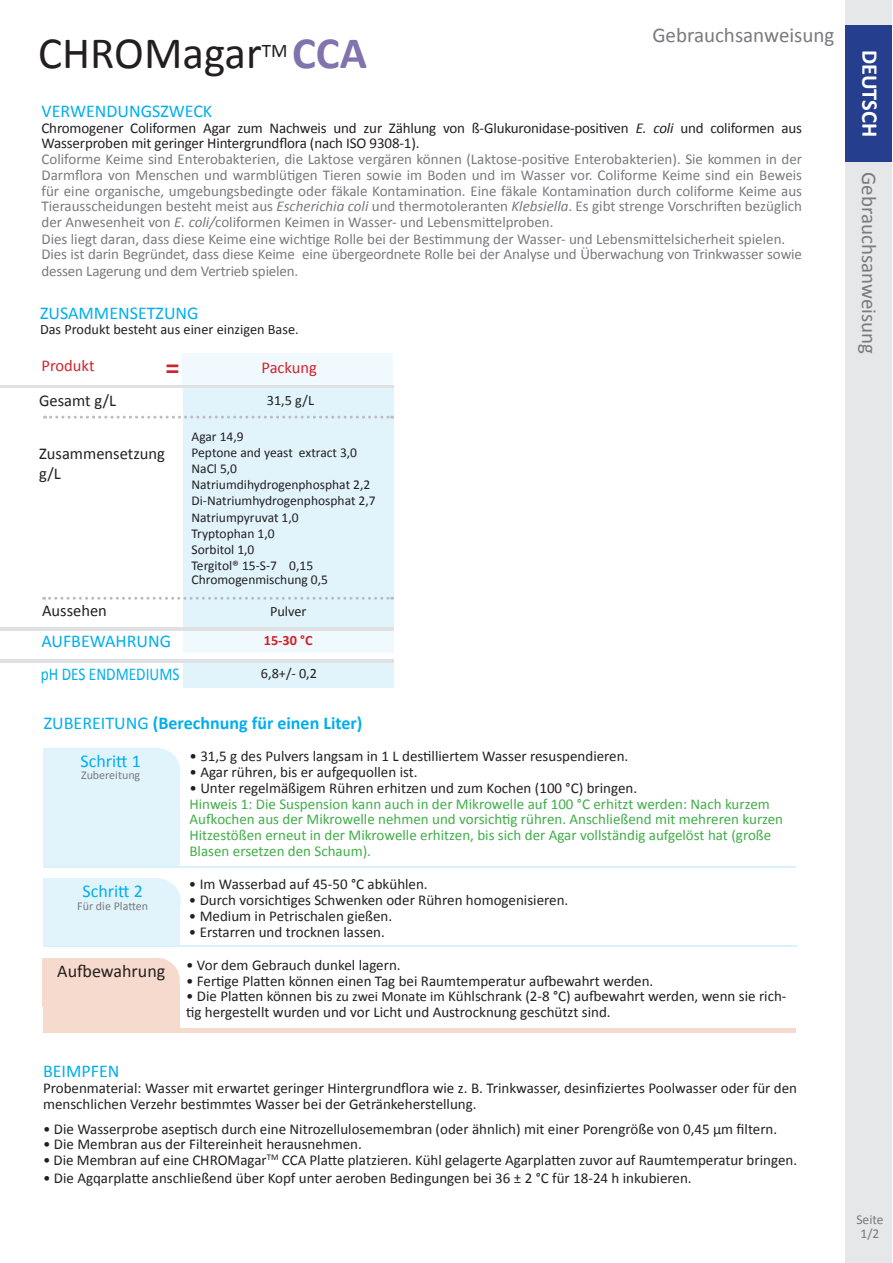
<style>
.page{position:relative;width:893px;height:1263px;background:#fff}
.page>*{position:absolute;margin:0;border:0;box-sizing:border-box;transform-origin:0 0}
.t1{font:45px "Calibri";color:#231f20}
.t2{font:700 45px "Calibri";color:#8173ae}
.t3{font:700 28.5px "Calibri";color:#d1232a}
.t4{font:700 22.5px "Calibri";color:#fff}
.t5{font:21px "Calibri";color:#787a7d}
.t6{font:19.5px "Calibri";color:#231f20}
.t7{font:19.2px "Calibri";color:#231f20}
.t8{font:18px "Calibri";color:#00aeef}
.t9{font:700 18px "Calibri";color:#00aeef}
.t10{font:18px "Calibri";color:#00aeef;scale:.85 1}
.t11{font:18px "Calibri";color:#231f20}
.t12{font:16.5px/19.8px "Calibri";color:#231f20}
.t13{font:16.5px "Calibri";color:#d1232a}
.t14{font:15px/15.8px "Calibri";color:#231f20}
.t15{font:15px/15.8px "Calibri";letter-spacing:-.01em;color:#787a7d;text-align:justify}
.t16{font:15px/15.8px "Calibri";color:#40ae49}
.t17{font:14.25px "Calibri";color:#231f20}
.t18{font:700 14.25px "Calibri";color:#d1232a}
.t19{font:13.5px "Calibri";color:#231f20}
.t20{font:13.5px "Calibri";color:#787a7d}
.t21{font:12px "Calibri";color:#787a7d}
.s1{font-style:italic}
.s2{font-weight:400}
.s3{font-size:14.25px}
</style>
<div class="page">
<div style="left:43px;top:774px;width:137px;height:93px;background:#e1f4fc"></div>
<div style="left:43px;top:748px;width:117px;height:40px;background:#e1f4fc"></div>
<div style="left:135px;top:748px;width:45px;height:46px;background:#e1f4fc;border-radius:50%"></div>
<div style="left:43px;top:878px;width:117px;height:49px;background:#e1f4fc"></div>
<div style="left:136px;top:878px;width:45px;height:46px;background:#e1f4fc;border-radius:50%"></div>
<div style="left:43px;top:904px;width:137px;height:43px;background:#e1f4fc"></div>
<div style="left:183px;top:629px;width:210px;height:24px;background:#f0f9fd"></div>
<div style="left:183px;top:353px;width:210px;height:33px;background:#f0f9fd"></div>
<div style="left:183px;top:662px;width:210px;height:26px;background:#e1f4fc"></div>
<div style="left:183px;top:388px;width:210px;height:241px;background:#e1f4fc"></div>
<hr style="left:0;top:385px;width:393px;height:3px;background:#e0e1e3">
<hr style="left:1px;top:659px;width:393px;height:3px;background:#e0e1e3">
<svg style="left:44px;top:597px;width:349px;height:3px"></svg>
<hr style="left:0;top:627px;width:393px;height:3px;background:#e0e1e3">
<svg style="left:45px;top:416px;width:348px;height:3px"></svg>
<div style="left:43px;top:957px;width:116px;height:49px;background:#f7dace"></div>
<div style="left:135px;top:958px;width:45px;height:45px;background:#f7dace;border-radius:50%"></div>
<div style="left:43px;top:984px;width:137px;height:46px;background:#f7dace"></div>
<div style="left:43px;top:1028px;width:752px;height:5px;background:#f7dace"></div>
<hr style="left:44px;top:945px;width:753px;height:2px;background:#d9f1fb">
<hr style="left:43px;top:866px;width:753px;height:1px;background:#d9f1fb">
<div style="left:845px;top:0;width:47px;height:1263px;background:#e6e7e9"></div>
<div style="left:845px;top:25px;width:47px;height:136px;background:#253f8e"></div>
<p class="t5" style="left:652px;top:20px;width:184px">Gebrauchsanweisung</p>
<p class="t1" style="left:38px;top:22px;width:225px">CHROMagar</p>
<p class="t7" style="left:262px;top:37px;width:27px">TM</p>
<p class="t2" style="left:292px;top:21px;width:76px">CCA</p>
<p class="t8" style="left:41px;top:98px;width:172px">VERWENDUNGSZWECK</p>
<p class="t14" style="left:41px;top:119px;width:762px">Chromogener Coliformen Agar zum Nachweis und zur Zählung von ß-Glukuronidase-positiven <span class="s1">E. coli</span> und coliformen aus<br>Wasserproben mit geringer Hintergrundflora (nach ISO 9308-1).</p>
<p class="t15" style="left:41px;top:151px;width:762px">Coliforme Keime sind Enterobakterien, die Laktose vergären können (Laktose-positive Enterobakterien). Sie kommen in der Darmflora von Menschen und warmblütigen Tieren sowie im Boden und im Wasser vor. Coliforme Keime sind ein Beweis für eine organische, umgebungsbedingte oder fäkale Kontamination. Eine fäkale Kontamination durch coliforme Keime aus Tierausscheidungen besteht meist aus <span class="s1">Escherichia coli</span> und thermotoleranten <span class="s1">Klebsiella</span>. Es gibt strenge Vorschriften bezüglich der Anwesenheit von <span class="s1">E. coli/</span>coliformen Keimen in Wasser- und Lebensmittelproben.</p>
<p class="t15" style="left:41px;top:230px;width:745px">Dies liegt daran, dass diese Keime eine wichtige Rolle bei der Bestimmung der Wasser- und Lebensmittelsicherheit spielen.</p>
<p class="t15" style="left:41px;top:246px;width:762px;line-height:16.5px">Dies ist darin Begründet, dass diese Keime eine übergeordnete Rolle bei der Analyse und Überwachung von Trinkwasser sowie dessen Lagerung und dem Vertrieb spielen.</p>
<p class="t8" style="left:40px;top:300px;width:160px">ZUSAMMENSETZUNG</p>
<p class="t17" style="left:40px;top:320px;width:260px">Das Produkt besteht aus einer einzigen Base.</p>
<p class="t13" style="left:42px;top:354px;width:54px">Produkt</p>
<p class="t3" style="left:165px;top:347px;width:16px">=</p>
<p class="t13" style="left:262px;top:356px;width:57px">Packung</p>
<p class="t12" style="left:39px;top:390px;width:78px">Gesamt g/L</p>
<p class="t17" style="left:267px;top:391px;width:49px">31,5 g/L</p>
<p class="t12" style="left:39px;top:444px;width:127px">Zusammensetzung g/L</p>
<p class="t19" style="left:192px;top:427px;width:54px">Agar 14,9</p>
<p class="t19" style="left:192px;top:443px;width:167px">Peptone and yeast extract 3,0</p>
<p class="t19" style="left:192px;top:459px;width:47px">NaCl 5,0</p>
<p class="t19" style="left:192px;top:475px;width:180px">Natriumdihydrogenphosphat 2,2</p>
<p class="t19" style="left:192px;top:491px;width:186px">Di-Natriumhydrogenphosphat 2,7</p>
<p class="t19" style="left:192px;top:508px;width:109px">Natriumpyruvat 1,0</p>
<p class="t19" style="left:192px;top:524px;width:85px">Tryptophan 1,0</p>
<p class="t19" style="left:192px;top:540px;width:64px">Sorbitol 1,0</p>
<p class="t19" style="left:192px;top:556px;width:123px">Tergitol® 15-S-7 0,15</p>
<p class="t19" style="left:192px;top:570px;width:138px">Chromogenmischung 0,5</p>
<p class="t12" style="left:42px;top:600px;width:66px">Aussehen</p>
<p class="t17" style="left:270px;top:601px;width:38px">Pulver</p>
<p class="t8" style="left:41px;top:629px;width:131px">AUFBEWAHRUNG</p>
<p class="t18" style="left:264px;top:630px;width:50px">15-30 °C</p>
<p class="t17" style="left:261px;top:663px;width:58px">6,8+/- 0,2</p>
<p class="t10" style="left:41px;top:662px;width:165px">pH DES ENDMEDIUMS</p>
<p class="t9" style="left:44px;top:710px;width:320px"><span class="s2">ZUBEREITUNG</span> (Berechnung für einen Liter)</p>
<p class="t8" style="left:81px;top:748px;width:62px">Schritt 1</p>
<p class="t21" style="left:81px;top:767px;width:61px">Zubereitung</p>
<p class="t14" style="left:189px;top:748px;width:440px">• 31,5 g des Pulvers langsam in 1 L destilliertem Wasser resuspendieren.</p>
<p class="t14" style="left:189px;top:764px;width:230px">• Agar rühren, bis er aufgequollen ist.</p>
<p class="t14" style="left:189px;top:779px;width:449px">• Unter regelmäßigem Rühren erhitzen und zum Kochen (100 °C) bringen.</p>
<p class="t16" style="left:189px;top:795px;width:595px">Hinweis 1: Die Suspension kann auch in der Mikrowelle auf 100 °C erhitzt werden: Nach kurzem Aufkochen aus der Mikrowelle nehmen und vorsichtig rühren. Anschließend mit mehreren kurzen Hitzestößen erneut in der Mikrowelle erhitzen, bis sich der Agar vollständig aufgelöst hat (große Blasen ersetzen den Schaum).</p>
<p class="t14" style="left:189px;top:876px;width:240px">• Im Wasserbad auf 45-50 °C abkühlen.</p>
<p class="t14" style="left:189px;top:892px;width:381px">• Durch vorsichtiges Schwenken oder Rühren homogenisieren.</p>
<p class="t14" style="left:189px;top:908px;width:205px">• Medium in Petrischalen gießen.</p>
<p class="t14" style="left:189px;top:923px;width:198px">• Erstarren und trocknen lassen.</p>
<p class="t8" style="left:82px;top:878px;width:62px">Schritt 2</p>
<p class="t21" style="left:77px;top:897px;width:72px">Für die Platten</p>
<p class="t11" style="left:57px;top:959px;width:109px">Aufbewahrung</p>
<p class="t14" style="left:186px;top:956px;width:216px">• Vor dem Gebrauch dunkel lagern.</p>
<p class="t14" style="left:186px;top:972px;width:469px">• Fertige Platten können einen Tag bei Raumtemperatur aufbewahrt werden.</p>
<p class="t14" style="left:186px;top:988px;width:602px">• Die Platten können bis <span class="s3">zu zwei Monate im</span> Kühlschrank (2-8 °C) aufbewahrt werden, wenn sie rich&shy;tig hergestellt wurden und vor Licht und Austrocknung geschützt sind.</p>
<p class="t8" style="left:43px;top:1059px;width:78px">BEIMPFEN</p>
<p class="t14" style="left:43px;top:1080px;width:756px">Probenmaterial: Wasser mit erwartet geringer Hintergrundflora wie z. B. Trinkwasser, desinfiziertes Poolwasser oder für den menschlichen Verzehr bestimmtes Wasser bei der Getränkeherstellung.</p>
<p class="t14" style="left:43px;top:1120px;width:736px">• Die Wasserprobe aseptisch durch eine Nitrozellulosemembran (oder ähnlich) mit einer Porengröße von 0,45 µm filtern.</p>
<p class="t14" style="left:43px;top:1136px;width:320px">• Die Membran aus der Filtereinheit herausnehmen.</p>
<p class="t14" style="left:43px;top:1152px;width:756px">• Die Membran auf eine CHROMagar<sup>TM</sup> CCA Platte platzieren. Kühl gelagerte Agarplatten zuvor auf Raumtemperatur bringen.</p>
<p class="t14" style="left:43px;top:1170px;width:650px">• Die Agqarplatte anschließend über Kopf unter aeroben Bedingungen bei 36 ± 2 °C für 18-24 h inkubieren.</p>
<p class="t4" style="left:886px;top:50px;width:89px;rotate:90deg">DEUTSCH</p>
<p class="t5" style="left:884px;top:172px;width:184px;rotate:90deg">Gebrauchsanweisung</p>
<p class="t20" style="left:856px;top:1210px;width:29px">Seite</p>
<p class="t20" style="left:860px;top:1224px;width:20px">3 3</p>
<p class="t20" style="left:860px;top:1224px;width:20px">1/2</p>
<p class="t6" style="left:856px;top:1226px;width:29px">1/2</p>
</div>
